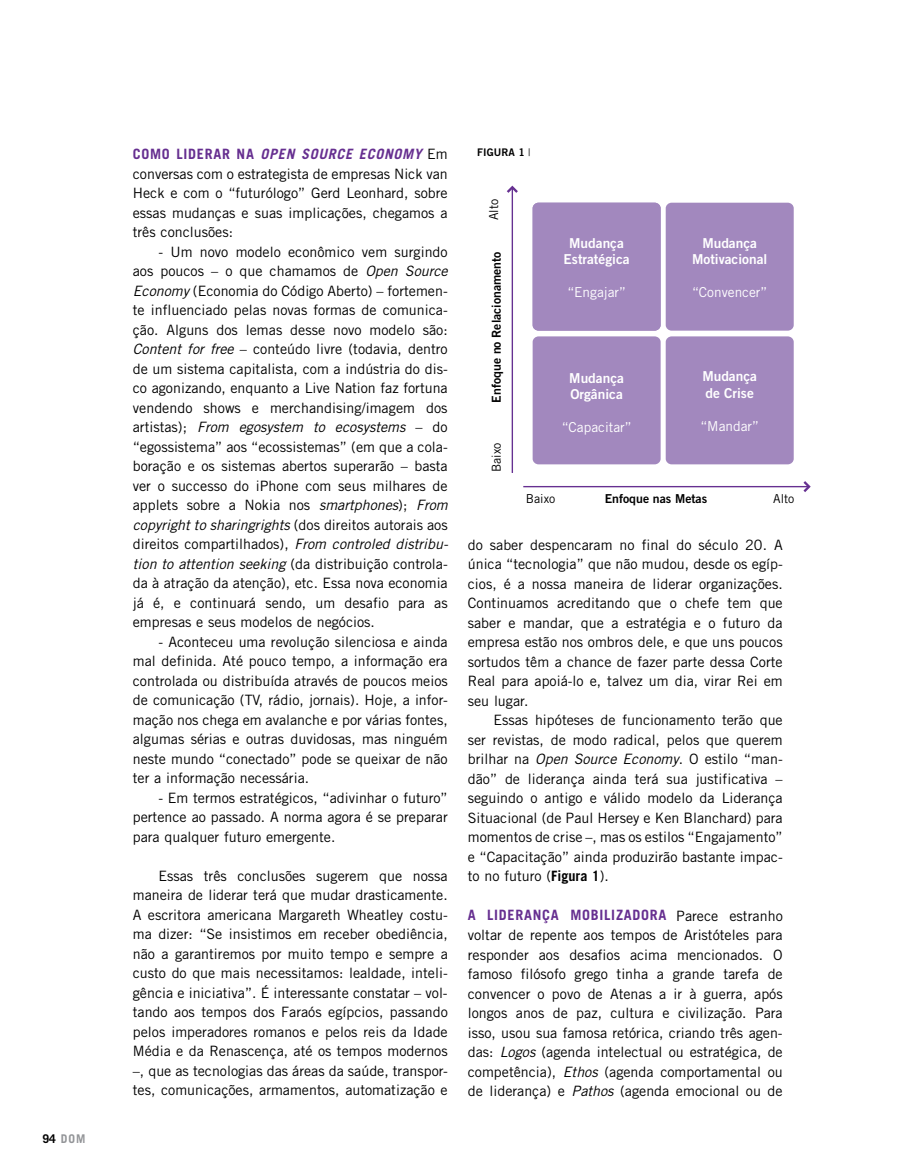
<style>
.page{position:relative;width:915px;height:1170px;background:#fff}
.page>*{position:absolute;margin:0;border:0;box-sizing:border-box;transform-origin:0 0}
.t1{font:14.25px/19.5px "Trade Gothic LT Std";color:#000;text-align:justify}
.t2{font:700 14.25px "Trade Gothic LT Std";color:#662f90}
.t3{font:13.65px/16.4px "Trade Gothic LT Std Bd 2";color:#fff;text-align:center}
.t4{font:13.65px "Trade Gothic LT Std";color:#fff}
.t5{font:12.3px "Trade Gothic LT Std Bd 2";color:#000}
.t6{font:12.3px "Trade Gothic LT Std";color:#000}
.t7{font:700 12px "Trade Gothic LT Std";color:#939598}
.t8{font:10.5px "Trade Gothic LT Std Bd 2";letter-spacing:.01em;color:#000}
.s1{color:#000}
.s2{font-weight:700;color:#662f90}
.s3{font-weight:700;font-style:italic;color:#662f90}
.s4{font-style:italic}
.s5{font-family:"Trade Gothic LT Std"}
.s6{font-weight:700}
</style>
<div class="page">
<div style="left:532px;top:203px;width:128px;height:127px;background:#a288be;border-radius:6px"></div>
<div style="left:665px;top:203px;width:128px;height:127px;background:#a288be;border-radius:6px"></div>
<div style="left:532px;top:336px;width:128px;height:128px;background:#a288be;border-radius:6px"></div>
<div style="left:665px;top:336px;width:128px;height:128px;background:#a288be;border-radius:6px"></div>
<hr style="left:511px;top:188px;width:2px;height:285px;background:#663091">
<svg style="left:506px;top:186px;width:11px;height:7px"></svg>
<hr style="left:523px;top:486px;width:284px;height:1px;background:#663091">
<svg style="left:803px;top:481px;width:7px;height:11px"></svg>
<p class="t7" style="left:43px;top:1131px;width:44px"><span class="s1">94</span> DOM</p>
<p class="t1" style="left:133px;top:144px;width:316px;text-indent:44px"><span class="s2">LIDERAR NA</span> <span class="s3">OPEN SOURCE ECONOMY</span> Em conversas com o estrategista de empresas Nick van Heck e com o “futurólogo” Gerd Leonhard, sobre essas mudanças e suas implicações, chegamos a três conclusões:</p>
<p class="t1" style="left:133px;top:242px;width:316px;text-indent:26px">- Um novo modelo econômico vem surgindo aos poucos – o que chamamos de <span class="s4">Open Source Economy</span> (Economia do Código Aberto) – fortemen&shy;te influenciado pelas novas formas de comunica&shy;ção. Alguns dos lemas desse novo modelo são:<br><span class="s4">Content for free</span> – conteúdo livre (todavia, dentro de um sistema capitalista, com a indústria do dis&shy;co agonizando, enquanto a Live Nation faz fortuna vendendo shows e merchandising/imagem dos artistas); <span class="s4">From egosystem to ecosystems</span> – do “egossistema” aos “ecossistemas” (em que a cola&shy;boração e os sistemas abertos superarão – basta ver o successo do iPhone com seus milhares de applets sobre a Nokia nos <span class="s4">smartphones</span>); <span class="s4">From copyright to sharingrights</span> (dos direitos autorais aos direitos compartilhados), <span class="s4">From controled distribu&shy;tion to attention seeking</span> (da distribuição controla&shy;da à atração da atenção), etc. Essa nova economia já é, e continuará sendo, um desafio para as empresas e seus modelos de negócios.</p>
<p class="t1" style="left:133px;top:631px;width:316px;text-indent:26px">- Aconteceu uma revolução silenciosa e ainda mal definida. Até pouco tempo, a informação era controlada ou distribuída através de poucos meios de comunicação (TV, rádio, jornais). Hoje, a infor&shy;mação nos chega em avalanche e por várias fontes, algumas sérias e outras duvidosas, mas ninguém neste mundo “conectado” pode se queixar de não ter a informação necessária.</p>
<p class="t1" style="left:133px;top:787px;width:316px;text-indent:26px">- Em termos estratégicos, “adivinhar o futuro” pertence ao passado. A norma agora é se preparar para qualquer futuro emergente.</p>
<p class="t1" style="left:133px;top:865px;width:316px;text-indent:26px">Essas três conclusões sugerem que nossa maneira de liderar terá que mudar drasticamente.<br>A escritora americana Margareth Wheatley costu&shy;ma dizer: “Se insistimos em receber obediência, não a garantiremos por muito tempo e sempre a custo do que mais necessitamos: lealdade, inteli&shy;gência e iniciativa”. É interessante constatar – vol&shy;tando aos tempos dos Faraós egípcios, passando pelos imperadores romanos e pelos reis da Idade Média e da Renascença, até os tempos modernos –, que as tecnologias das áreas da saúde, transpor&shy;tes, comunicações, armamentos, automatização e</p>
<p class="t2" style="left:133px;top:145px;width:19px">COMO</p>
<p class="t8" style="left:477px;top:146px;width:55px">Figura 1 <span class="s5">|</span></p>
<p class="t6" style="left:486px;top:220px;width:23px;rotate:-90deg">Alto</p>
<p class="t5" style="left:488px;top:402px;width:153px;rotate:-90deg">Enfoque no Relacionamento</p>
<p class="t6" style="left:489px;top:472px;width:31px;rotate:-90deg">Baixo</p>
<p class="t3" style="left:563px;top:234px;width:68px">Mudança<br>Estratégica</p>
<p class="t4" style="left:567px;top:284px;width:60px">“Engajar”</p>
<p class="t3" style="left:569px;top:369px;width:56px;text-align:left">Mudança<br>Orgânica</p>
<p class="t4" style="left:561px;top:419px;width:71px">“Capacitar”</p>
<p class="t3" style="left:691px;top:234px;width:77px">Mudança<br>Motivacional</p>
<p class="t4" style="left:691px;top:284px;width:77px">“Convencer”</p>
<p class="t3" style="left:702px;top:368px;width:56px;text-align:left">Mudança de Crise</p>
<p class="t4" style="left:700px;top:417px;width:60px">“Mandar”</p>
<p class="t6" style="left:525px;top:491px;width:31px">Baixo</p>
<p class="t5" style="left:604px;top:491px;width:104px">Enfoque nas Metas</p>
<p class="t6" style="left:772px;top:491px;width:23px">Alto</p>
<p class="t1" style="left:467px;top:534px;width:316px">do saber despencaram no final do século 20. A única “tecnologia” que não mudou, desde os egíp&shy;cios, é a nossa maneira de liderar organizações.<br>Continuamos acreditando que o chefe tem que saber e mandar, que a estratégia e o futuro da empresa estão nos ombros dele, e que uns poucos sortudos têm a chance de fazer parte dessa Corte Real para apoiá-lo e, talvez um dia, virar Rei em seu lugar.</p>
<p class="t1" style="left:467px;top:710px;width:316px;text-indent:26px">Essas hipóteses de funcionamento terão que ser revistas, de modo radical, pelos que querem brilhar na <span class="s4">Open Source Economy</span>. O estilo “man&shy;dão” de liderança ainda terá sua justificativa – seguindo o antigo e válido modelo da Liderança Situacional (de Paul Hersey e Ken Blanchard) para momentos de crise –, mas os estilos “Engajamento” e “Capacitação” ainda produzirão bastante impac&shy;to no futuro (<span class="s6">FIGURA 1</span>).</p>
<p class="t1" style="left:467px;top:905px;width:316px"><span class="s2">A LIDERANÇA MO BILIZADO RA</span> Parece estranho voltar de repente aos tempos de Aristóteles para responder aos desafios acima mencionados. O famoso filósofo grego tinha a grande tarefa de convencer o povo de Atenas a ir à guerra, após longos anos de paz, cultura e civilização. Para isso, usou sua famosa retórica, criando três agen&shy;das: <span class="s4">Logos</span> (agenda intelectual ou estratégica, de competência), <span class="s4">Ethos</span> (agenda comportamental ou de liderança) e <span class="s4">Pathos</span> (agenda emocional ou de</p>
</div>
